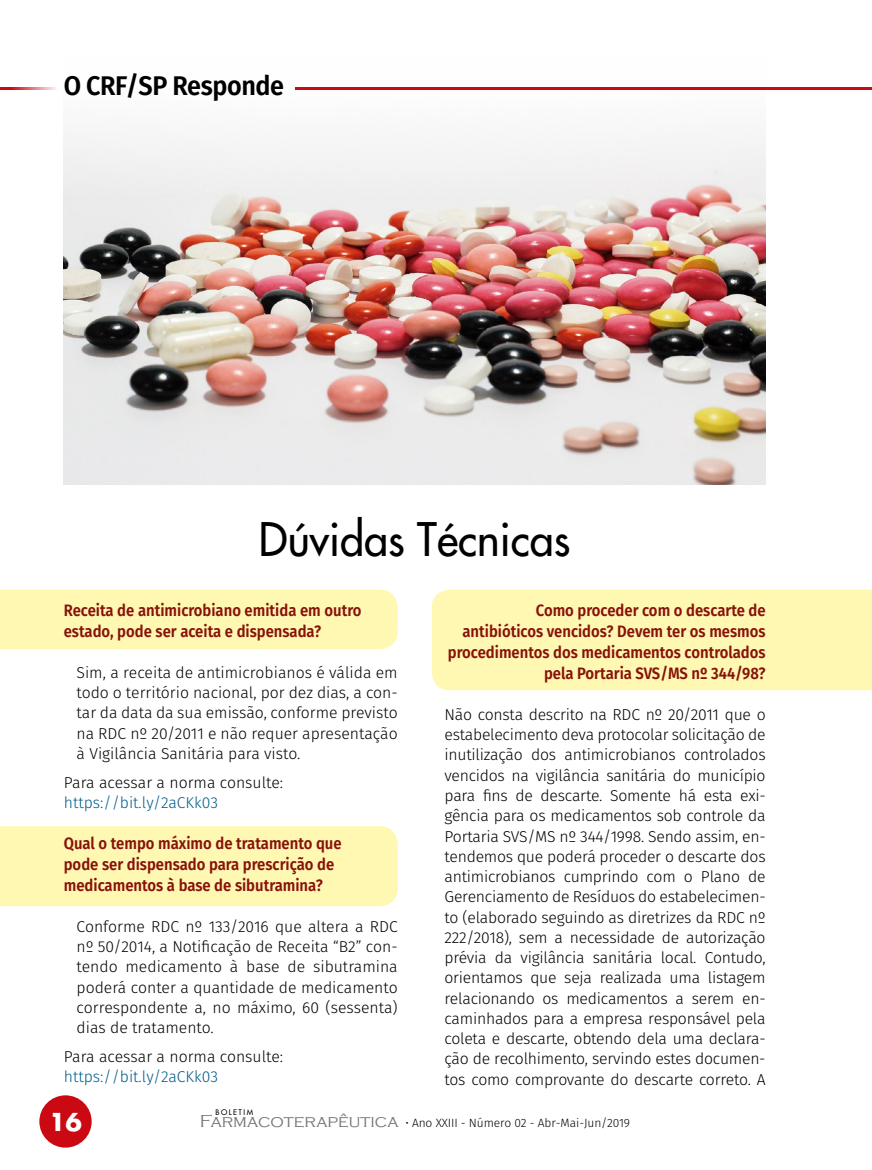
<style>
.page{position:relative;width:872px;height:1170px;background:#fff}
.page>*{position:absolute;margin:0;border:0;box-sizing:border-box;transform-origin:0 0}
.t1{font:45px "Futura";color:#000;scale:.96 1}
.t2{font:600 27px "Fira Sans";letter-spacing:-.015em;color:#000;scale:.93 1}
.t3{font:700 24px "Futura";color:#fff}
.t4{font:300 17.85px "Copperplate Gothic";color:#737277}
.t5{font:600 16.5px/21px "Fira Sans";color:#87120b;scale:.9 1}
.t6{font:300 15.75px/20.2px "Fira Sans";color:#000;text-align:justify}
.t7{font:300 15.75px "Fira Sans";color:#005c89}
.t8{font:300 12px "Fira Sans";letter-spacing:-.01em;color:#000}
.t9{font:7.5px "Futura";letter-spacing:.2em;color:#000}
</style>
<div class="page">
<div style="left:0;top:589px;width:398px;height:60px;background:#fff8b2"></div>
<div style="left:432px;top:589px;width:440px;height:101px;background:#fff8b2"></div>
<div style="left:0;top:826px;width:398px;height:80px;background:#fff8b2"></div>
<img style="left:64px;top:87px;width:701px;height:398px">
<hr style="left:296px;top:87px;width:576px;height:3px;background:#cb0912">
<hr style="left:0;top:87px;width:64px;height:3px;background:#cb0912">
<div style="left:39px;top:1095px;width:53px;height:52px;background:#cb0912;border-radius:50%"></div>
<h2 class="t2" style="left:64px;top:64px;width:238px">O CRF/SP Responde</h2>
<h1 class="t1" style="left:259px;top:511px;width:326px">Dúvidas Técnicas</h1>
<p class="t5" style="left:64px;top:599px;width:332px">Receita de antimicrobiano emitida em outro estado, pode ser aceita e dispensada?</p>
<p class="t6" style="left:77px;top:662px;width:323px">Sim, a receita de antimicrobianos é válida em todo o território nacional, por dez dias, a con&shy;tar da data da sua emissão, conforme previsto na RDC nº 20/2011 e não requer apresentação à Vigilância Sanitária para visto.</p>
<p class="t6" style="left:64px;top:772px;width:221px">Para acessar a norma consulte:</p>
<p class="t7" style="left:64px;top:791px;width:156px">https://bit.ly/2aCKk03</p>
<p class="t5" style="left:64px;top:832px;width:310px">Qual o tempo máximo de tratamento que pode ser dispensado para prescrição de medicamentos à base de sibutramina?</p>
<p class="t6" style="left:77px;top:916px;width:323px">Conforme RDC nº 133/2016 que altera a RDC nº 50/2014, a Notificação de Receita “B2” con&shy;tendo medicamento à base de sibutramina poderá conter a quantidade de medicamento correspondente a, no máximo, 60 (sessenta) dias de tratamento.</p>
<p class="t6" style="left:64px;top:1046px;width:221px">Para acessar a norma consulte:</p>
<p class="t7" style="left:64px;top:1065px;width:156px">https://bit.ly/2aCKk03</p>
<p class="t5" style="left:448px;top:599px;width:354px;text-align:right">Como proceder com o descarte de<br>antibióticos vencidos? Devem ter os mesmos procedimentos dos medicamentos controlados pela Portaria SVS/MS nº 344/98?</p>
<p class="t6" style="left:444px;top:704px;width:323px">Não consta descrito na RDC nº 20/2011 que o estabelecimento deva protocolar solicitação de inutilização dos antimicrobianos controlados vencidos na vigilância sanitária do município para fins de descarte. Somente há esta exi&shy;gência para os medicamentos sob controle da Portaria SVS/MS nº 344/1998. Sendo assim, en&shy;tendemos que poderá proceder o descarte dos antimicrobianos cumprindo com o Plano de Gerenciamento de Resíduos do estabelecimen&shy;to (elaborado seguindo as diretrizes da RDC nº 222/2018), sem a necessidade de autorização prévia da vigilância sanitária local. Contudo, orientamos que seja realizada uma listagem relacionando os medicamentos a serem en&shy;caminhados para a empresa responsável pela coleta e descarte, obtendo dela uma declara&shy;ção de recolhimento, servindo estes documen&shy;tos como comprovante do descarte correto. A</p>
<p class="t9" style="left:215px;top:1107px;width:39px">BOLETIM</p>
<h3 class="t3" style="left:49px;top:1105px;width:34px">16</h3>
<p class="t4" style="left:200px;top:1111px;width:200px">Farmacoterapêutica</p>
<p class="t8" style="left:405px;top:1114px;width:226px">• Ano XXIII ‑ Número 02 ‑ Abr‑Mai‑Jun/2019</p>
</div>
